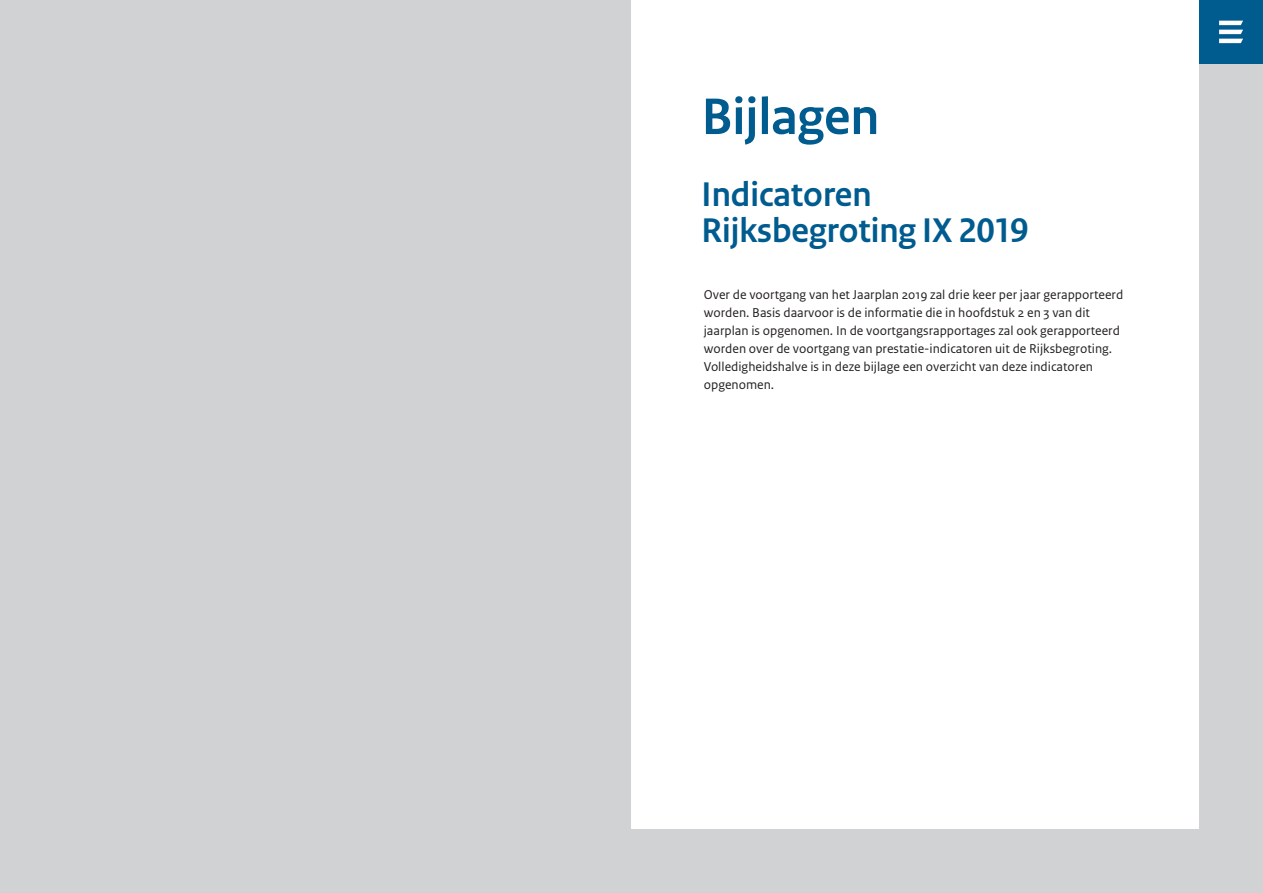
<style>
.page{position:relative;width:1263px;height:893px;background:#d1d2d4}
.page>*{position:absolute;margin:0;border:0;box-sizing:border-box;transform-origin:0 0}
.t1{font:700 54px "Rijksoverheid Sans Heading";color:#005b8f}
.t2{font:700 36px/36px "Rijksoverheid Sans Heading";color:#005b8f}
.t3{font:13.5px/18px "Rijksoverheid Sans Text";color:#231f20}
</style>
<div class="page">
<div style="left:1199px;top:0;width:64px;height:64px;background:#005b8f"></div>
<svg style="left:1219px;top:21px;width:24px;height:22px"></svg>
<div style="left:631px;top:0;width:568px;height:829px;background:#fff"></div>
<h1 class="t1" style="left:702px;top:86px;width:179px">Bijlagen</h1>
<h2 class="t2" style="left:702px;top:177px;width:328px">Indicatoren<br>Rijksbegroting IX 2019</h2>
<p class="t3" style="left:704px;top:286px;width:421px">Over de voortgang van het Jaarplan 2019 zal drie keer per jaar gerapporteerd worden. Basis daarvoor is de informatie die in hoofdstuk 2 en 3 van dit jaarplan is opgenomen. In de voortgangsrapportages zal ook gerapporteerd worden over de voortgang van prestatie-indicatoren uit de Rijksbegroting.<br>Volledigheidshalve is in deze bijlage een overzicht van deze indicatoren opgenomen.</p>
</div>
